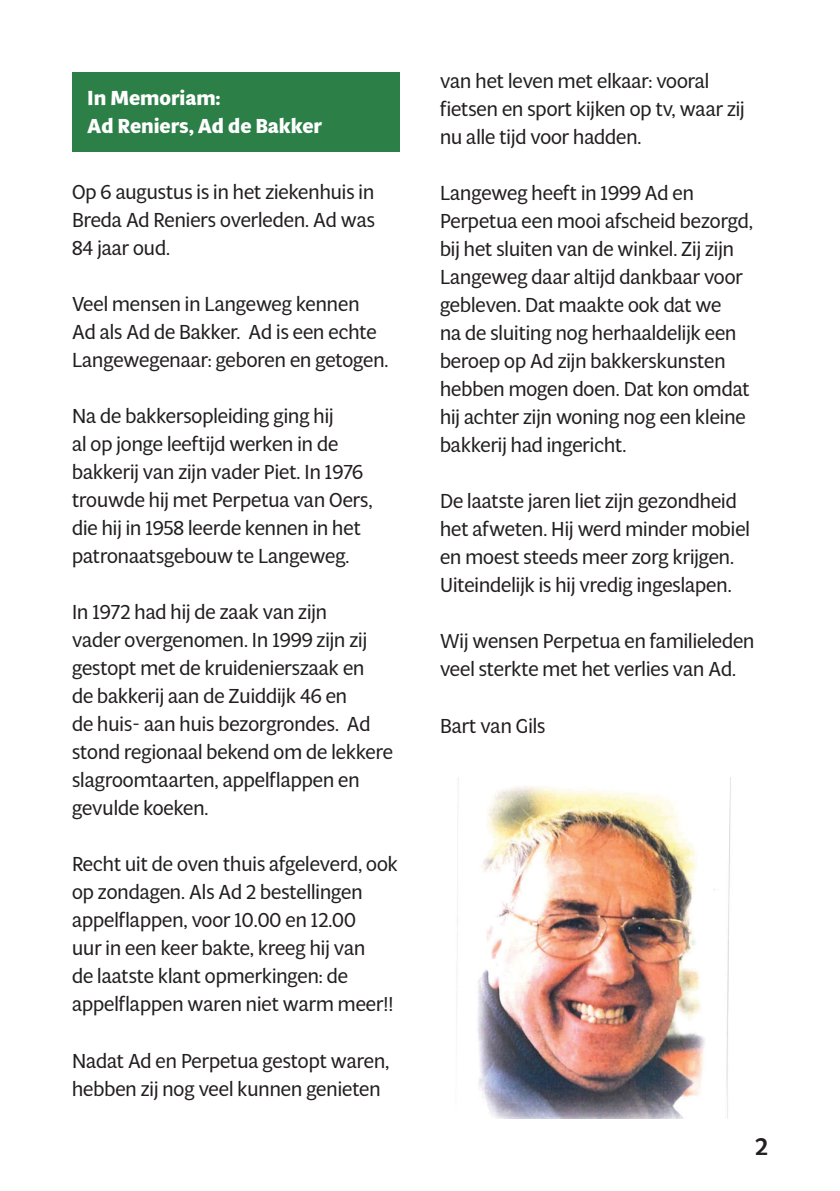
<style>
.page{position:relative;width:840px;height:1191px;background:#fff}
.page>*{position:absolute;margin:0;border:0;box-sizing:border-box;transform-origin:0 0}
.t1{font:500 24px "Multi Display";color:#231f20}
.Paragraph_Style_1{font:20px/28px "Multi Display";color:#231f20}
.t2{font:700 20px "Multi Display";color:#fff}
</style>
<div class="page">
<div style="left:72px;top:72px;width:328px;height:79px;background:#2c8047"></div>
<img style="left:456px;top:778px;width:275px;height:341px">
<p class="t2" style="left:87px;top:84px;width:135px">In Memoriam:</p>
<p class="t2" style="left:87px;top:112px;width:236px">Ad Reniers, Ad de Bakker</p>
<p class="Paragraph_Style_1" style="left:72px;top:177px;width:304px;text-align:justify">Op 6 augustus is in het ziekenhuis in Breda Ad Reniers overleden. Ad was 84 jaar oud.</p>
<p class="Paragraph_Style_1" style="left:72px;top:289px;width:318px">Veel mensen in Langeweg kennen<br>Ad als Ad de Bakker. Ad is een echte<br>Langewegenaar: geboren en getogen.</p>
<p class="Paragraph_Style_1" style="left:72px;top:401px;width:302px">Na de bakkersopleiding ging hij<br>al op jonge leeftijd werken in de bakkerij van zijn vader Piet. In 1976 trouwde hij met Perpetua van Oers, die hij in 1958 leerde kennen in het patronaatsgebouw te Langeweg.</p>
<p class="Paragraph_Style_1" style="left:72px;top:597px;width:322px">In 1972 had hij de zaak van zijn<br>vader overgenomen. In 1999 zijn zij gestopt met de kruidenierszaak en<br>de bakkerij aan de Zuiddijk 46 en<br>de huis- aan huis bezorgrondes. Ad stond regionaal bekend om de lekkere slagroomtaarten, appelflappen en gevulde koeken.</p>
<p class="Paragraph_Style_1" style="left:72px;top:849px;width:327px">Recht uit de oven thuis afgeleverd, ook op zondagen. Als Ad 2 bestellingen appelflappen, voor 10.00 en 12.00<br>uur in een keer bakte, kreeg hij van<br>de laatste klant opmerkingen: de appelflappen waren niet warm meer!!</p>
<p class="Paragraph_Style_1" style="left:72px;top:1045px;width:319px">Nadat Ad en Perpetua gestopt waren, hebben zij nog veel kunnen genieten</p>
<p class="Paragraph_Style_1" style="left:440px;top:66px;width:306px">van het leven met elkaar: vooral fietsen en sport kijken op tv, waar zij nu alle tijd voor hadden.</p>
<p class="Paragraph_Style_1" style="left:440px;top:178px;width:314px">Langeweg heeft in 1999 Ad en Perpetua een mooi afscheid bezorgd, bij het sluiten van de winkel. Zij zijn Langeweg daar altijd dankbaar voor gebleven. Dat maakte ook dat we<br>na de sluiting nog herhaaldelijk een beroep op Ad zijn bakkerskunsten hebben mogen doen. Dat kon omdat hij achter zijn woning nog een kleine bakkerij had ingericht.</p>
<p class="Paragraph_Style_1" style="left:440px;top:486px;width:311px">De laatste jaren liet zijn gezondheid het afweten. Hij werd minder mobiel en moest steeds meer zorg krijgen.<br>Uiteindelijk is hij vredig ingeslapen.</p>
<p class="Paragraph_Style_1" style="left:440px;top:626px;width:316px">Wij wensen Perpetua en familieleden veel sterkte met het verlies van Ad.</p>
<p class="Paragraph_Style_1" style="left:440px;top:710px;width:107px">Bart van Gils</p>
<p class="t1" style="left:754px;top:1129px;width:14px">2</p>
</div>
